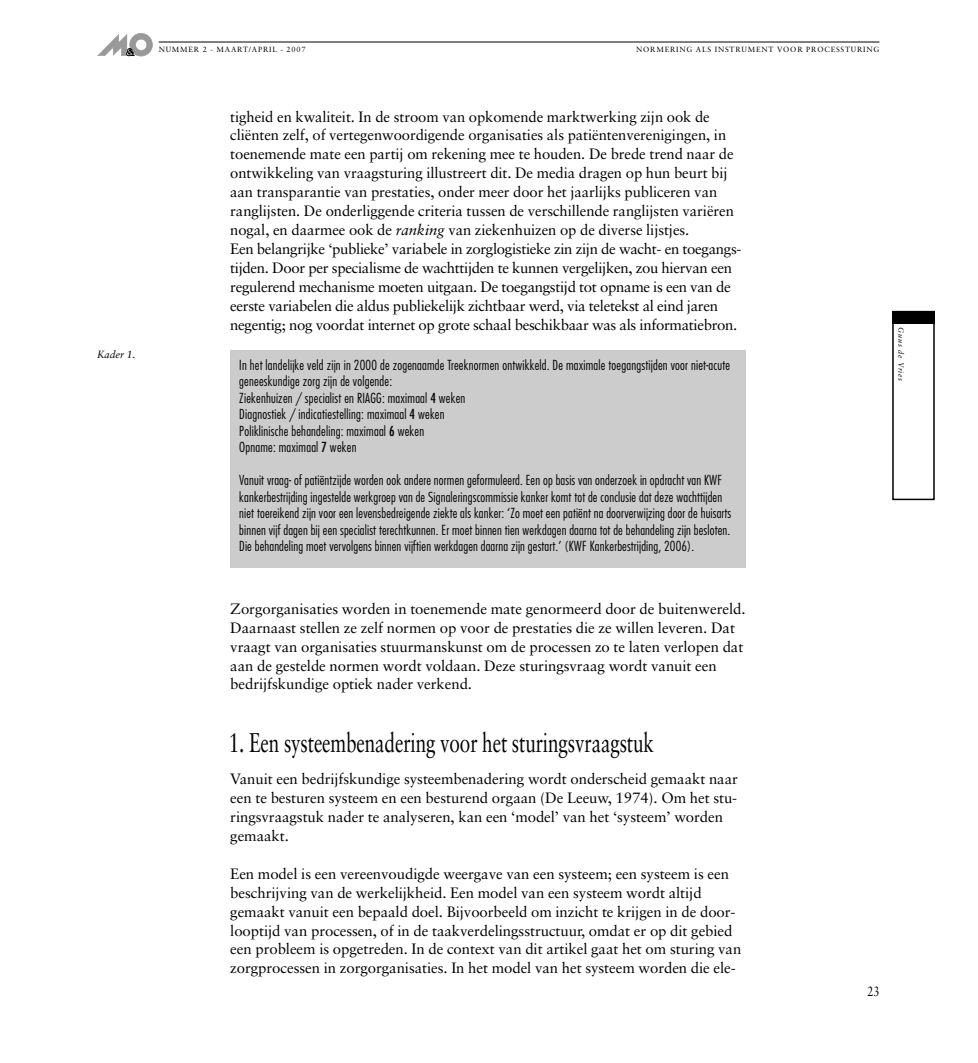
<style>
.page{position:relative;width:978px;height:1063px;background:#fff}
.page>*{position:absolute;margin:0;border:0;box-sizing:border-box;transform-origin:0 0}
.t1{font:27px "Sabon";letter-spacing:-.005em;color:#000;scale:.7 1}
.t2{font:15px/18.9px "Sabon";letter-spacing:-.005em;color:#000}
.t3{font:300 condensed 13.5px/16.5px "Futura";letter-spacing:.01em;color:#000}
.t4{font:13.5px "Sabon";color:#000;scale:.8 1}
.t5{font:italic 10.5px "Sabon";letter-spacing:-.005em;color:#000}
.t6{font:700 9px "Futura";color:#fff}
.t7{font:7.5px "Sabon";letter-spacing:.105em;color:#000}
.t8{font:italic 7.5px "Sabon";letter-spacing:.105em;color:#000}
.s1{font-style:italic}
.s2{font-weight:400}
</style>
<div class="page">
<div style="left:892px;top:311px;width:43px;height:189px;border:2px solid #000"></div>
<div style="left:892px;top:311px;width:43px;height:13px;background:#000"></div>
<div style="left:130px;top:33px;width:22px;height:23px;background:#999;border-radius:50%"></div>
<div style="left:129px;top:33px;width:24px;height:23px;border:1px solid #999;border-radius:50%"></div>
<div style="left:136px;top:39px;width:11px;height:11px;background:#fff;border-radius:50%"></div>
<div style="left:135px;top:39px;width:12px;height:12px;border:1px solid #999;border-radius:50%"></div>
<svg style="left:97px;top:34px;width:30px;height:22px"></svg>
<hr style="left:159px;top:42px;width:720px;height:1px;background:#000">
<div style="left:230px;top:350px;width:516px;height:217px;background:#ccc"></div>
<p class="t6" style="left:126px;top:48px;width:9px">&amp;</p>
<p class="t7" style="left:159px;top:47px;width:148px">NUMMER 2 - MAART/APRIL - 2007</p>
<p class="t7" style="left:636px;top:47px;width:245px">NORMERING ALS INSTRUMENT VOOR PROCESSTURING</p>
<p class="t5" style="left:97px;top:350px;width:40px">Kader 1.</p>
<p class="t2" style="left:230px;top:108px;width:513px">tigheid en kwaliteit. In de stroom van opkomende marktwerking zijn ook de cliënten zelf, of vertegenwoordigende organisaties als patiëntenverenigingen, in toenemende mate een partij om rekening mee te houden. De brede trend naar de ontwikkeling van vraagsturing illustreert dit. De media dragen op hun beurt bij aan transparantie van prestaties, onder meer door het jaarlijks publiceren van ranglijsten. De onderliggende criteria tussen de verschillende ranglijsten variëren nogal, en daarmee ook de <span class="s1">ranking</span> van ziekenhuizen op de diverse lijstjes.<br>Een belangrijke ‘publieke’ variabele in zorglogistieke zin zijn de wacht- en toegangs&shy;tijden. Door per specialisme de wachttijden te kunnen vergelijken, zou hiervan een regulerend mechanisme moeten uitgaan. De toegangstijd tot opname is een van de eerste variabelen die aldus publiekelijk zichtbaar werd, via teletekst al eind jaren negentig; nog voordat internet op grote schaal beschikbaar was als informatiebron.</p>
<p class="t3" style="left:239px;top:357px;width:492px">In het landelijke veld zijn in 2000 de zogenaamde Treeknormen ontwikkeld. De maximale toegangstijden voor niet-acute geneeskundige zorg zijn de volgende:<br>Ziekenhuizen / specialist en RIAGG: maximaal <span class="s2">4</span> weken<br>Diagnostiek / indicatiestelling: maximaal <span class="s2">4</span> weken<br>Poliklinische behandeling: maximaal <span class="s2">6</span> weken<br>Opname: maximaal <span class="s2">7</span> weken</p>
<p class="t3" style="left:239px;top:473px;width:494px">Vanuit vraag- of patiëntzijde worden ook andere normen geformuleerd. Een op basis van onderzoek in opdracht van KWF kankerbestrijding ingestelde werkgroep van de Signaleringscommissie kanker komt tot de conclusie dat deze wachttijden niet toereikend zijn voor een levensbedreigende ziekte als kanker: ‘Zo moet een patiënt na doorverwijzing door de huisarts binnen vijf dagen bij een specialist terechtkunnen. Er moet binnen tien werkdagen daarna tot de behandeling zijn besloten.<br>Die behandeling moet vervolgens binnen vijftien werkdagen daarna zijn gestart.’ (KWF Kankerbestrijding, 2006).</p>
<p class="t2" style="left:230px;top:600px;width:517px">Zorgorganisaties worden in toenemende mate genormeerd door de buitenwereld.<br>Daarnaast stellen ze zelf normen op voor de prestaties die ze willen leveren. Dat vraagt van organisaties stuurmanskunst om de processen zo te laten verlopen dat aan de gestelde normen wordt voldaan. Deze sturingsvraag wordt vanuit een bedrijfskundige optiek nader verkend.</p>
<h1 class="t1" style="left:229px;top:732px;width:609px">1. Een systeembenadering voor het sturingsvraagstuk</h1>
<p class="t2" style="left:230px;top:771px;width:509px">Vanuit een bedrijfskundige systeembenadering wordt onderscheid gemaakt naar een te besturen systeem en een besturend orgaan (De Leeuw, 1974). Om het stu&shy;ringsvraagstuk nader te analyseren, kan een ‘model’ van het ‘systeem’ worden gemaakt.</p>
<p class="t2" style="left:230px;top:865px;width:513px">Een model is een vereenvoudigde weergave van een systeem; een systeem is een beschrijving van de werkelijkheid. Een model van een systeem wordt altijd gemaakt vanuit een bepaald doel. Bijvoorbeeld om inzicht te krijgen in de door&shy;looptijd van processen, of in de taakverdelingsstructuur, omdat er op dit gebied een probleem is opgetreden. In de context van dit artikel gaat het om sturing van zorgprocessen in zorgorganisaties. In het model van het systeem worden die ele-</p>
<p class="t8" style="left:904px;top:327px;width:56px;rotate:90deg">Guus de Vries</p>
<p class="t4" style="left:867px;top:985px;width:17px">23</p>
</div>
